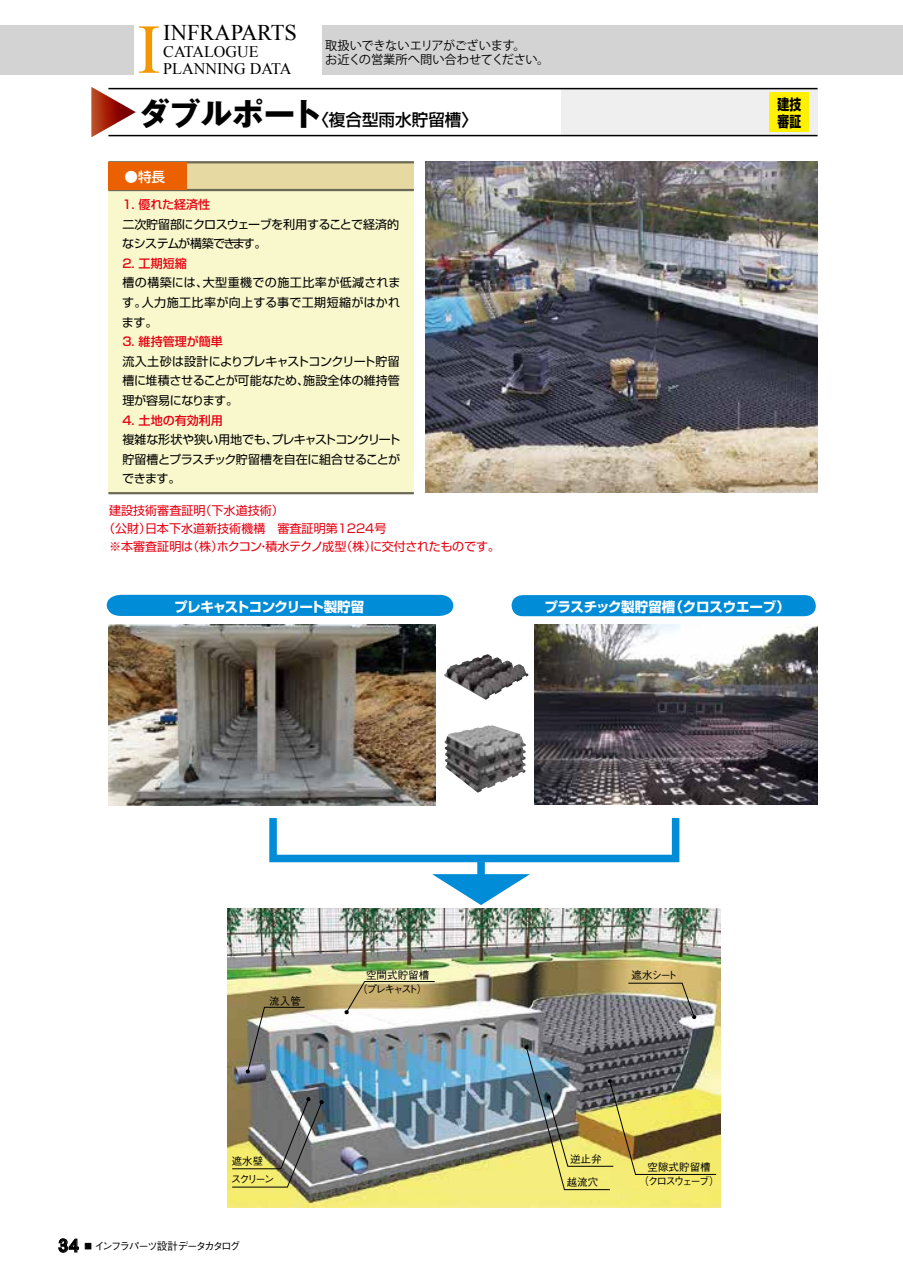
<style>
.page{position:relative;width:903px;height:1275px;background:#fff}
.page>*{position:absolute;margin:0;border:0;box-sizing:border-box;transform-origin:0 0}
.t1{font:70px "Times New Roman";color:#f39700}
.t2{font:22.4px "Times New Roman";color:#000}
.t3{font:19.6px "DFHS Gothic Std W9";color:#000}
.t4{font:500 16.62px "Shin Go Pro";color:#000}
.t5{font:16.1px/16.6px "Times New Roman";color:#000}
.t6{font:700 14.7px/17px "Shin Go Pro";color:#000;scale:.8 1}
.t7{font:700 13.47px "Shin Go Pro";letter-spacing:-.03em;color:#fff}
.t8{font:700 13.47px "Shin Go Pro";letter-spacing:-.055em;color:#fff}
.t9{font:500 13.47px "Shin Go Pro";color:#fff}
.t10{font:12.25px/14.7px "Koz Go Pr 6 N";letter-spacing:-.025em;color:#000}
.t11{font:12.08px/19.6px "Shin Go Pro";letter-spacing:-.025em;color:#000;text-align:justify}
.t12{font:12.08px "Shin Go Pro";color:#e60012}
.t13{font:12.08px/19.6px "Shin Go Pro";letter-spacing:-.05em;color:#000}
.t14{font:12.08px "Shin Go Pro";letter-spacing:-.03em;color:#e60012}
.t15{font:500 12.08px "Shin Go Pro";color:#e60012}
.t16{font:500 10.5px "Gothic BBB Pro";letter-spacing:-.175em;color:#000}
.t17{font:500 10.5px/13.7px "Gothic BBB Pro";letter-spacing:-.155em;color:#000;text-align:center}
.t18{font:500 10.5px "Gothic BBB Pro";letter-spacing:-.135em;color:#000}
.t19{font:500 10.5px/13.7px "Gothic BBB Pro";letter-spacing:-.07em;color:#000;text-align:right}
.t20{font:500 10.5px/18px "Gothic BBB Pro";letter-spacing:-.205em;color:#000}
.s1{font-family:"Gothic MB101 Pro";font-weight:700;font-size:31.68px}
.s2{font-size:7.52px}
</style>
<div class="page">
<svg style="left:58px;top:1238px;width:21px;height:14px"></svg>
<div style="left:322px;top:25px;width:581px;height:49px;background:#d3d3d4"></div>
<div style="left:0;top:25px;width:134px;height:49px;background:#d3d3d4"></div>
<svg style="left:91px;top:87px;width:45px;height:50px"></svg>
<div style="left:561px;top:89px;width:256px;height:47px;background:#efefef"></div>
<hr style="left:108px;top:88px;width:709px;height:1px;background:#000">
<hr style="left:108px;top:135px;width:709px;height:1px;background:#000">
<div style="left:108px;top:190px;width:306px;height:303px;background:#f9f8cc"></div>
<div style="left:108px;top:162px;width:306px;height:28px;background:#e6daa2"></div>
<hr style="left:108px;top:161px;width:306px;height:2px;background:#6a6a56">
<hr style="left:108px;top:492px;width:306px;height:2px;background:#6a6a56">
<hr style="left:108px;top:189px;width:306px;height:2px;background:#6a6a56">
<img style="left:445px;top:725px;width:81px;height:68px">
<img style="left:444px;top:654px;width:84px;height:46px">
<img style="left:535px;top:625px;width:282px;height:180px">
<img style="left:108px;top:625px;width:327px;height:180px">
<img style="left:228px;top:908px;width:493px;height:300px">
<img style="left:426px;top:162px;width:391px;height:331px">
<div style="left:108px;top:162px;width:79px;height:28px;background:#eb6100"></div>
<svg style="left:231px;top:1097px;width:93px;height:91px"></svg>
<svg style="left:628px;top:982px;width:68px;height:37px"></svg>
<svg style="left:344px;top:981px;width:91px;height:34px"></svg>
<img style="left:245px;top:1006px;width:60px;height:68px">
<img style="left:524px;top:1045px;width:193px;height:145px">
<div style="left:107px;top:595px;width:346px;height:21px;background:#008cd6"></div>
<div style="left:512px;top:595px;width:304px;height:21px;background:#008cd6"></div>
<div style="left:269px;top:814px;width:410px;height:48px;border:8px solid #008cd6"></div>
<div style="left:477px;top:858px;width:8px;height:23px;background:#008cd6"></div>
<svg style="left:432px;top:874px;width:97px;height:31px"></svg>
<div style="left:770px;top:93px;width:39px;height:39px;background:#fff100"></div>
<h2 class="t2" style="left:163px;top:17px;width:135px">INFRAPARTS</h2>
<h3 class="t5" style="left:163px;top:43px;width:130px">CATALOGUE<br>PLANNING DATA</h3>
<h1 class="t1" style="left:137px;top:2px;width:25px">I</h1>
<h3 class="t4" style="left:138px;top:106px;width:341px"><span class="s1">ダブルポート</span>〈複合型雨水貯留槽〉</h3>
<p class="t10" style="left:325px;top:38px;width:226px">取扱いできないエリアがございます。<br>お近くの営業所へ問い合わせてください。</p>
<p class="t9" style="left:124px;top:165px;width:42px">●特長</p>
<p class="t15" style="left:122px;top:195px;width:89px">1. 優れた経済性</p>
<p class="t13" style="left:122px;top:213px;width:279px">二次貯留部にクロスウェーブを利用することで経済的なシステムが構築できます。</p>
<p class="t15" style="left:122px;top:253px;width:66px">2. 工期短縮</p>
<p class="t11" style="left:122px;top:272px;width:280px">槽の構築には、大型重機での施工比率が低減されます。人力施工比率が向上する事で工期短縮がはかれます。</p>
<p class="t15" style="left:122px;top:332px;width:102px">3. 維持管理が簡単</p>
<p class="t11" style="left:122px;top:350px;width:279px">流入土砂は設計によりプレキャストコンクリート貯留槽に堆積させることが可能なため、施設全体の維持管理が容易になります。</p>
<p class="t15" style="left:122px;top:410px;width:102px">4. 土地の有効利用</p>
<p class="t11" style="left:122px;top:428px;width:280px">複雑な形状や狭い用地でも、プレキャストコンクリート貯留槽とプラスチック貯留槽を自在に組合せることができます。</p>
<p class="t12" style="left:109px;top:501px;width:176px">建設技術審査証明（下水道技術）</p>
<p class="t12" style="left:103px;top:519px;width:285px">（公財）日本下水道新技術機構　審査証明第1224号</p>
<p class="t14" style="left:109px;top:537px;width:392px">※本審査証明は（株）ホクコン・積水テクノ成型（株）に交付されたものです。</p>
<p class="t6" style="left:777px;top:94px;width:31px">建技審証</p>
<p class="t8" style="left:174px;top:596px;width:192px">プレキャストコンクリート製貯留</p>
<p class="t7" style="left:544px;top:596px;width:247px">プラスチック製貯留槽（クロスウエーブ）</p>
<p class="t18" style="left:269px;top:992px;width:33px">流入管</p>
<p class="t20" style="left:231px;top:1151px;width:45px">遮水壁スクリーン</p>
<h3 class="t3" style="left:58px;top:1234px;width:23px">34</h3>
<p class="t16" style="left:84px;top:1237px;width:157px"><span class="s2">■</span> インフラパーツ設計データカタログ</p>
<p class="t19" style="left:357px;top:967px;width:74px">空間式貯留槽（プレキャスト）</p>
<p class="t18" style="left:632px;top:966px;width:47px">遮水シート</p>
<p class="t18" style="left:570px;top:1151px;width:33px">逆止弁</p>
<p class="t18" style="left:567px;top:1174px;width:33px">越流穴</p>
<p class="t17" style="left:638px;top:1159px;width:83px">空隙式貯留槽<br>（クロスウェーブ）</p>
</div>
